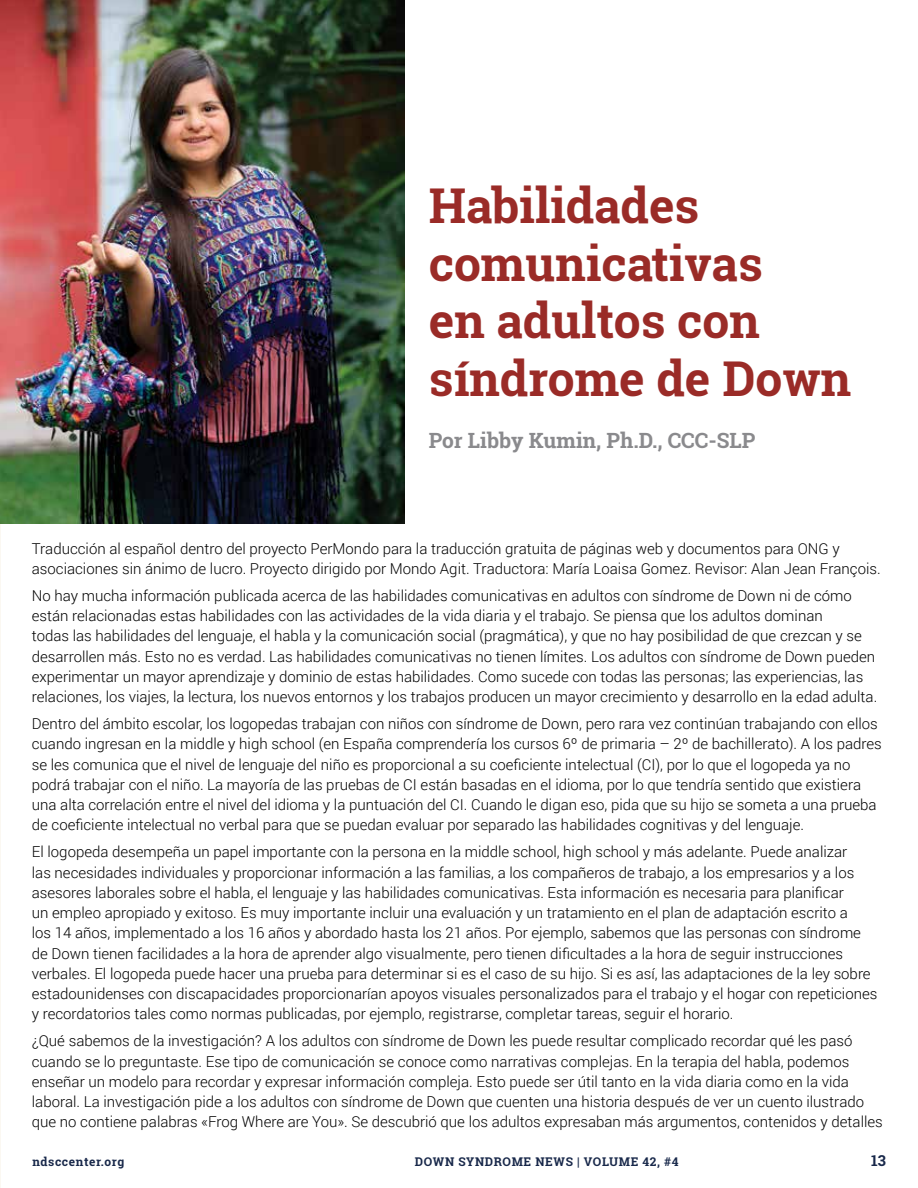
<style>
.page{position:relative;width:918px;height:1188px;background:#fff}
.page>*{position:absolute;margin:0;border:0;box-sizing:border-box;transform-origin:0 0}
.t1{font:700 48px/57.6px "Roboto Slab";color:#9a2b27}
.t2{font:700 21px "Roboto Slab";color:#8a8a8d}
.t3{font:300 15px/20.2px "Roboto";color:#000}
.t4{font:700 15px "Roboto Slab";color:#18284a}
.t5{font:700 12px "Roboto Slab";letter-spacing:.05em;color:#18284a}
</style>
<div class="page">
<img style="left:0;top:0;width:405px;height:524px">
<h1 class="t1" style="left:429px;top:176px;width:424px">Habilidades comunicativas<br>en adultos con síndrome de Down</h1>
<h2 class="t2" style="left:429px;top:426px;width:328px">Por Libby Kumin, Ph.D., CCC-SLP</h2>
<p class="t3" style="left:32px;top:538px;width:850px">Traducción al español dentro del proyecto PerMondo para la traducción gratuita de páginas web y documentos para ONG y asociaciones sin ánimo de lucro. Proyecto dirigido por Mondo Agit. Traductora: María Loaisa Gomez. Revisor: Alan Jean François.</p>
<p class="t3" style="left:32px;top:585px;width:847px">No hay mucha información publicada acerca de las habilidades comunicativas en adultos con síndrome de Down ni de cómo están relacionadas estas habilidades con las actividades de la vida diaria y el trabajo. Se piensa que los adultos dominan<br>todas las habilidades del lenguaje, el habla y la comunicación social (pragmática), y que no hay posibilidad de que crezcan y se desarrollen más. Esto no es verdad. Las habilidades comunicativas no tienen límites. Los adultos con síndrome de Down pueden experimentar un mayor aprendizaje y dominio de estas habilidades. Como sucede con todas las personas; las experiencias, las relaciones, los viajes, la lectura, los nuevos entornos y los trabajos producen un mayor crecimiento y desarrollo en la edad adulta.</p>
<p class="t3" style="left:32px;top:713px;width:852px">Dentro del ámbito escolar, los logopedas trabajan con niños con síndrome de Down, pero rara vez continúan trabajando con ellos cuando ingresan en la middle y high school (en España comprendería los cursos 6º de primaria – 2º de bachillerato). A los padres se les comunica que el nivel de lenguaje del niño es proporcional a su coeficiente intelectual (CI), por lo que el logopeda ya no podrá trabajar con el niño. La mayoría de las pruebas de CI están basadas en el idioma, por lo que tendría sentido que existiera una alta correlación entre el nivel del idioma y la puntuación del CI. Cuando le digan eso, pida que su hijo se someta a una prueba de coeficiente intelectual no verbal para que se puedan evaluar por separado las habilidades cognitivas y del lenguaje.</p>
<p class="t3" style="left:32px;top:841px;width:847px">El logopeda desempeña un papel importante con la persona en la middle school, high school y más adelante. Puede analizar<br>las necesidades individuales y proporcionar información a las familias, a los compañeros de trabajo, a los empresarios y a los asesores laborales sobre el habla, el lenguaje y las habilidades comunicativas. Esta información es necesaria para planificar<br>un empleo apropiado y exitoso. Es muy importante incluir una evaluación y un tratamiento en el plan de adaptación escrito a<br>los 14 años, implementado a los 16 años y abordado hasta los 21 años. Por ejemplo, sabemos que las personas con síndrome de Down tienen facilidades a la hora de aprender algo visualmente, pero tienen dificultades a la hora de seguir instrucciones verbales. El logopeda puede hacer una prueba para determinar si es el caso de su hijo. Si es así, las adaptaciones de la ley sobre estadounidenses con discapacidades proporcionarían apoyos visuales personalizados para el trabajo y el hogar con repeticiones y recordatorios tales como normas publicadas, por ejemplo, registrarse, completar tareas, seguir el horario.</p>
<p class="t3" style="left:32px;top:1030px;width:852px">¿Qué sabemos de la investigación? A los adultos con síndrome de Down les puede resultar complicado recordar qué les pasó cuando se lo preguntaste. Ese tipo de comunicación se conoce como narrativas complejas. En la terapia del habla, podemos enseñar un modelo para recordar y expresar información compleja. Esto puede ser útil tanto en la vida diaria como en la vida laboral. La investigación pide a los adultos con síndrome de Down que cuenten una historia después de ver un cuento ilustrado que no contiene palabras «Frog Where are You». Se descubrió que los adultos expresaban más argumentos, contenidos y detalles</p>
<p class="t5" style="left:32px;top:1153px;width:93px">ndsccenter.org</p>
<p class="t5" style="left:415px;top:1153px;width:265px">DOWN SYNDROME NEWS | VOLUME 42, #4</p>
<p class="t4" style="left:871px;top:1150px;width:16px">13</p>
</div>
